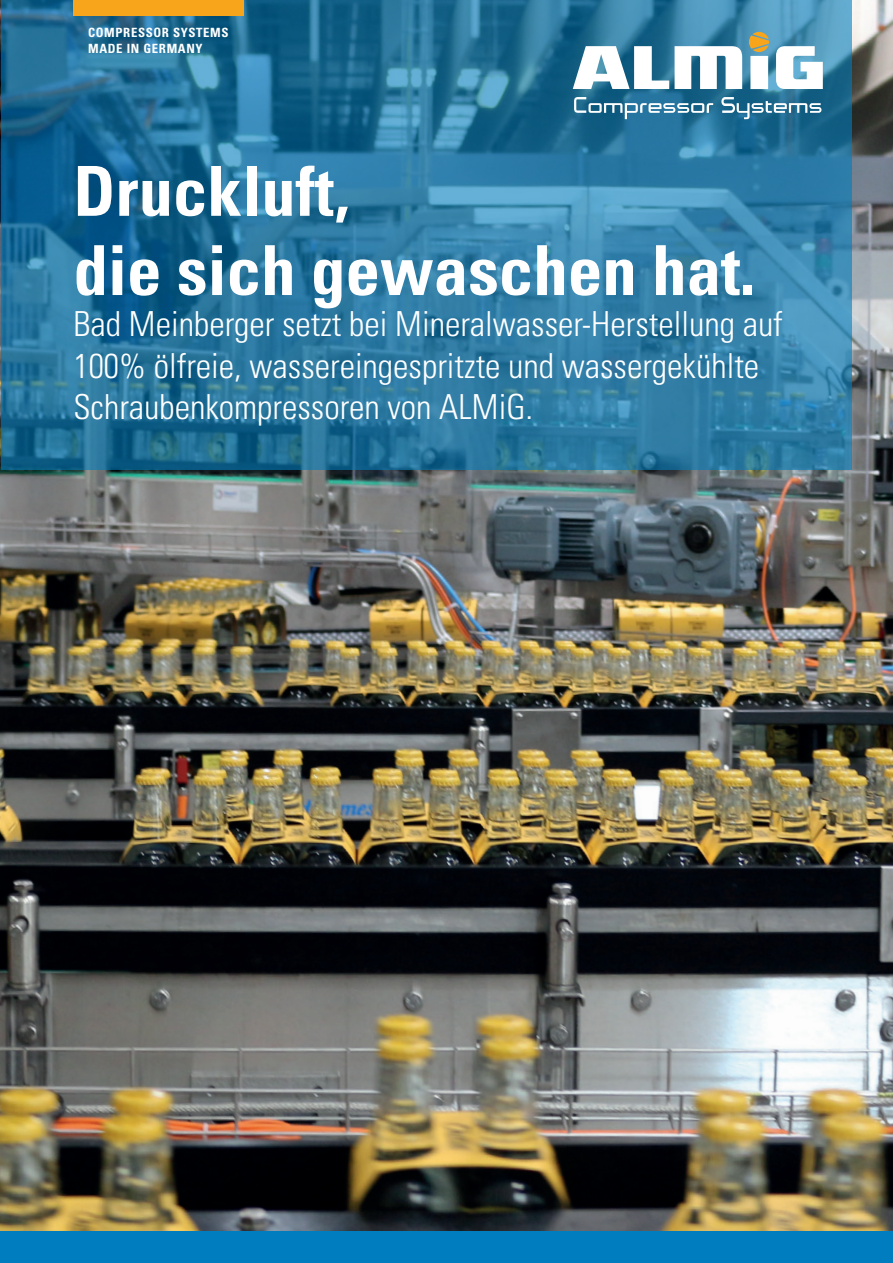
<style>
.page{position:relative;width:893px;height:1263px;background:#fff}
.page>*{position:absolute;margin:0;border:0;box-sizing:border-box;transform-origin:0 0}
.t1{font:700 condensed 69px/79.2px "Univers LT Pro";color:#fff}
.t2{font:300 condensed 34.5px/41.4px "Univers LT Pro";color:#fff}
.t3{font:700 condensed 12.75px/16.5px "Univers LT Pro";letter-spacing:.05em;color:#fff}
</style>
<div class="page">
<img style="left:0;top:1px;width:893px;height:1262px">
<svg style="left:1px;top:1px;width:850px;height:469px;background:#29769e"></svg>
<div style="left:73px;top:0;width:170px;height:16px;background:#f9a51b"></div>
<div style="left:1px;top:1231px;width:892px;height:32px;background:#007dbe"></div>
<svg style="left:573px;top:32px;width:250px;height:57px"></svg>
<svg style="left:574px;top:97px;width:139px;height:22px;background:#4c89a8"></svg>
<svg style="left:721px;top:97px;width:100px;height:22px;background:#4e88a4"></svg>
<p class="t3" style="left:88px;top:24px;width:142px">COMPRESSOR SYSTEMS<br>MADE IN GERMANY</p>
<h1 class="t1" style="left:73px;top:151px;width:684px">Druckluft,<br>die sich gewaschen hat.</h1>
<p class="t2" style="left:73px;top:302px;width:711px">Bad Meinberger setzt bei Mineralwasser-Herstellung auf<br>100% ölfreie, wassereingespritzte und wassergekühlte<br>Schraubenkompressoren von ALMiG.</p>
</div>
